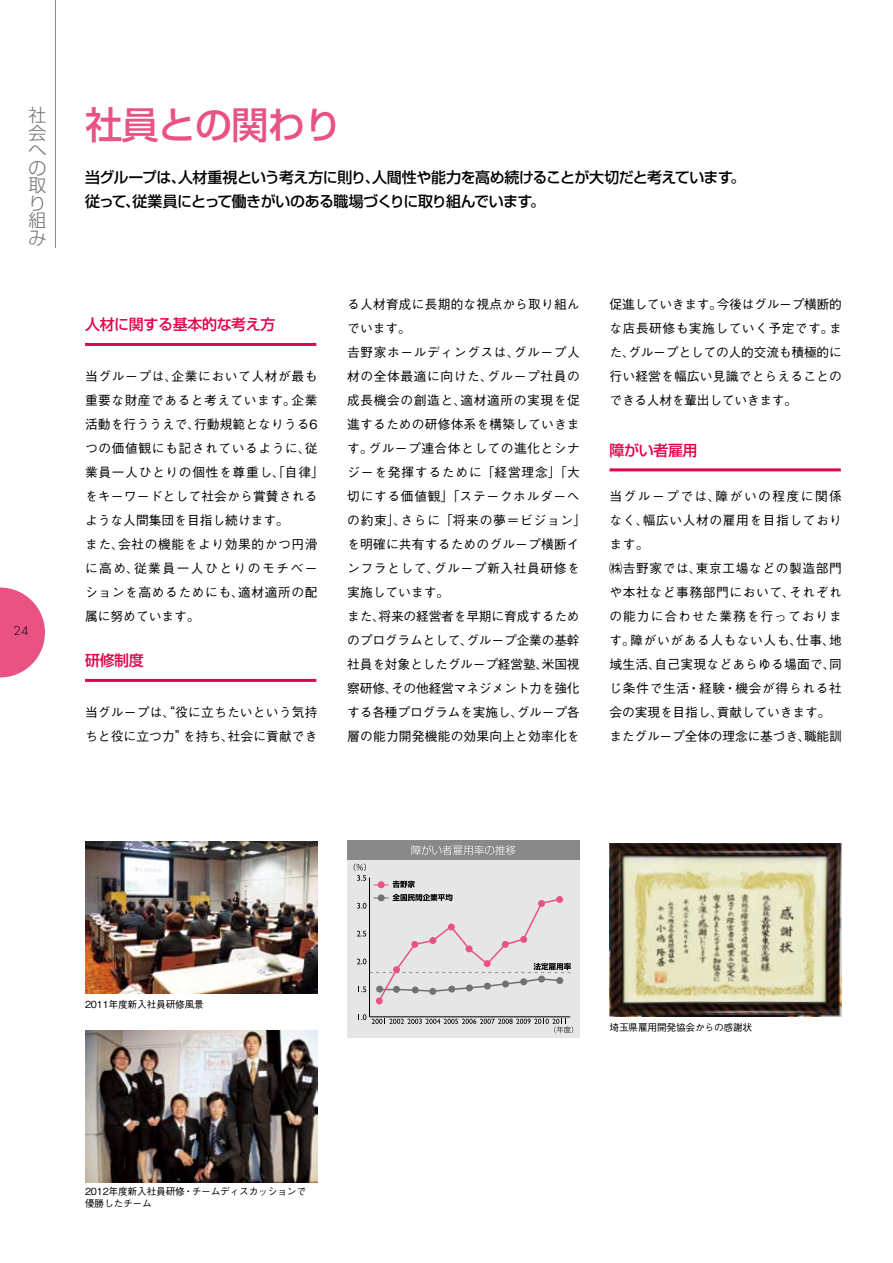
<style>
.page{position:relative;width:893px;height:1263px;background:#fff}
.page>*{position:absolute;margin:0;border:0;box-sizing:border-box;transform-origin:0 0}
.t1{font:500 37.5px "Shin Go Pro";letter-spacing:-.025em;color:#e95383}
.t2{font:300 18px/17.5px "Shin Go Pro";color:#727172}
.t3{font:500 15px/24px "Shin Go Pro";letter-spacing:-.04em;color:#000}
.t4{font:500 15px "Shin Go Pro";letter-spacing:-.025em;color:#e5004a}
.t5{font:500 12.75px/24px "Gothic BBB Pro";letter-spacing:.015em;color:#000}
.t6{font:500 12.75px/24px "Gothic BBB Pro";letter-spacing:.045em;color:#000}
.t7{font:300 12px "Futura Std";color:#000}
.t8{font:500 9.75px/12.3px "Gothic BBB Pro";letter-spacing:-.025em;color:#000}
</style>
<div class="page">
<hr style="left:55px;top:0;width:1px;height:248px;background:#898989">
<hr style="left:85px;top:343px;width:231px;height:3px;background:#e5004a">
<hr style="left:85px;top:679px;width:231px;height:3px;background:#e5004a">
<hr style="left:609px;top:468px;width:232px;height:3px;background:#e5004a">
<img style="left:85px;top:841px;width:232px;height:153px">
<div style="left:347px;top:841px;width:232px;height:197px;background:#e6e6e7"></div>
<div style="left:347px;top:841px;width:232px;height:19px;background:#898989"></div>
<svg style="left:412px;top:845px;width:103px;height:10px"></svg>
<svg style="left:374px;top:881px;width:41px;height:7px"></svg>
<hr style="left:369px;top:1016px;width:201px;height:1px;background:#000">
<svg style="left:358px;top:1014px;width:8px;height:6px"></svg>
<svg style="left:354px;top:863px;width:12px;height:18px"></svg>
<hr style="left:369px;top:877px;width:1px;height:140px;background:#000">
<svg style="left:372px;top:1019px;width:201px;height:14px"></svg>
<svg style="left:357px;top:894px;width:214px;height:110px"></svg>
<img style="left:85px;top:1030px;width:232px;height:152px">
<img style="left:609px;top:843px;width:233px;height:173px">
<svg style="left:0;top:587px;width:45px;height:90px"></svg>
<p class="t2" style="left:28px;top:104px;width:19px">社会への取り組み</p>
<p class="t7" style="left:14px;top:623px;width:16px">24</p>
<p class="t1" style="left:85px;top:94px;width:258px">社員との関わり</p>
<p class="t3" style="left:85px;top:164px;width:662px">当グループは、人材重視という考え方に則り、人間性や能力を高め続けることが大切だと考えています。従って、従業員にとって働きがいのある職場づくりに取り組んでいます。</p>
<p class="t4" style="left:85px;top:312px;width:192px">人材に関する基本的な考え方</p>
<p class="t6" style="left:85px;top:362px;width:240px">当グループは、企業において人材が最も重要な財産であると考えています。企業活動を行ううえで、行動規範となりうる6つの価値観にも記されているように、従業員一人ひとりの個性を尊重し、「自律」をキーワードとして社会から賞賛されるような人間集団を目指し続けます。<br>また、会社の機能をより効果的かつ円滑に高め、従業員一人ひとりのモチベーションを高めるためにも、適材適所の配属に努めています。</p>
<p class="t4" style="left:85px;top:648px;width:60px">研修制度</p>
<p class="t5" style="left:85px;top:698px;width:234px">当グループは、“役に立ちたいという気持ちと役に立つ力”を持ち、社会に貢献でき</p>
<p class="t5" style="left:347px;top:290px;width:240px">る人材育成に長期的な視点から取り組んでいます。<br>吉野家ホールディングスは、グループ人材の全体最適に向けた、グループ社員の成長機会の創造と、適材適所の実現を促進するための研修体系を構築していきます。グループ連合体としての進化とシナジーを発揮するために「経営理念」「大切にする価値観」「ステークホルダーへの約束」、さらに「将来の夢＝ビジョン」を明確に共有するためのグループ横断インフラとして、グループ新入社員研修を実施しています。<br>また、将来の経営者を早期に育成するためのプログラムとして、グループ企業の基幹社員を対象としたグループ経営塾、米国視察研修、その他経営マネジメント力を強化する各種プログラムを実施し、グループ各層の能力開発機能の効果向上と効率化を</p>
<p class="t5" style="left:609px;top:290px;width:234px;text-align:justify">促進していきます。今後はグループ横断的な店長研修も実施していく予定です。また、グループとしての人的交流も積極的に行い経営を幅広い見識でとらえることのできる人材を輩出していきます。</p>
<p class="t4" style="left:609px;top:438px;width:90px">障がい者雇用</p>
<p class="t6" style="left:609px;top:482px;width:234px">当グループでは、障がいの程度に関係なく、幅広い人材の雇用を目指しております。<br>㈱吉野家では、東京工場などの製造部門や本社など事務部門において、それぞれの能力に合わせた業務を行っております。障がいがある人もない人も、仕事、地域生活、自己実現などあらゆる場面で、同じ条件で生活・経験・機会が得られる社会の実現を目指し、貢献していきます。またグループ全体の理念に基づき、職能訓</p>
<p class="t8" style="left:85px;top:997px;width:120px">2011年度新入社員研修風景</p>
<p class="t8" style="left:85px;top:1184px;width:223px">2012年度新入社員研修・チームディスカッションで優勝したチーム</p>
<p class="t8" style="left:609px;top:1020px;width:144px">埼玉県雇用開発協会からの感謝状</p>
</div>
